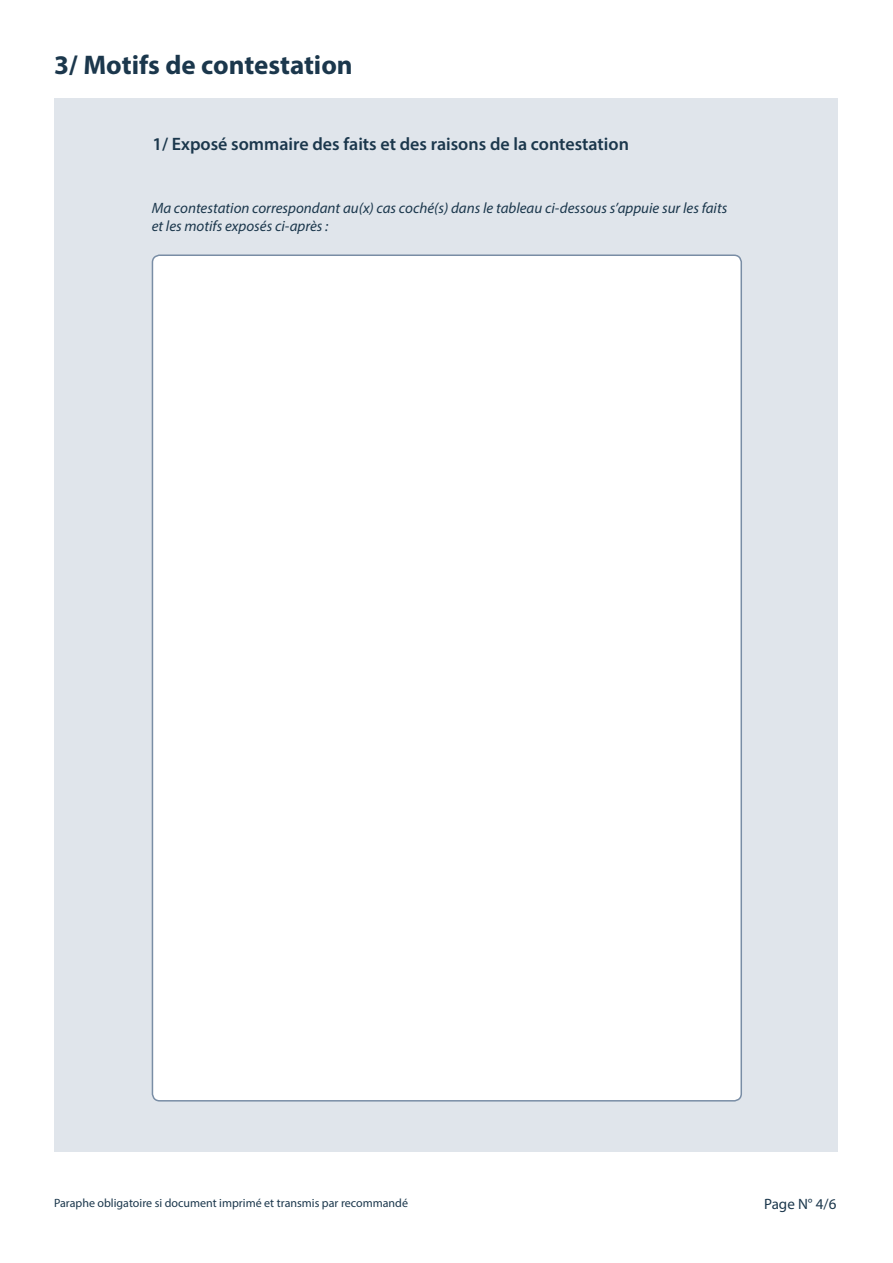
<style>
.page{position:relative;width:893px;height:1263px;background:#fff}
.page>*{position:absolute;margin:0;border:0;box-sizing:border-box;transform-origin:0 0}
.titre{font:700 27px "Myriad Pro";color:#1b374c}
.sous_titre{font:600 18px "Myriad Pro";color:#1b374c}
.texte{font:italic 15px/18px "Myriad Pro";color:#1b374c}
.t1{font:15px "Myriad Pro";color:#1b374c}
.texte-2{font:12px "Myriad Pro";color:#1b374c}
</style>
<div class="page">
<div style="left:54px;top:98px;width:783px;height:1053px;background:#e0e5eb"></div>
<div style="left:152px;top:255px;width:589px;height:846px;background:#fff;border-radius:7px"></div>
<p class="titre" style="left:54px;top:48px;width:300px">3/ Motifs de contestation</p>
<p class="sous_titre" style="left:152px;top:132px;width:478px">1/ Exposé sommaire des faits et des raisons de la contestation</p>
<p class="texte" style="left:152px;top:198px;width:577px">Ma contestation correspondant au(x) cas coché(s) dans le tableau ci-dessous s’appuie sur les faits et les motifs exposés ci-après :</p>
<p class="texte-2" style="left:54px;top:1195px;width:355px">Paraphe obligatoire si document imprimé et transmis par recommandé</p>
<p class="t1" style="left:764px;top:1195px;width:74px">Page N° 4/6</p>
</div>
